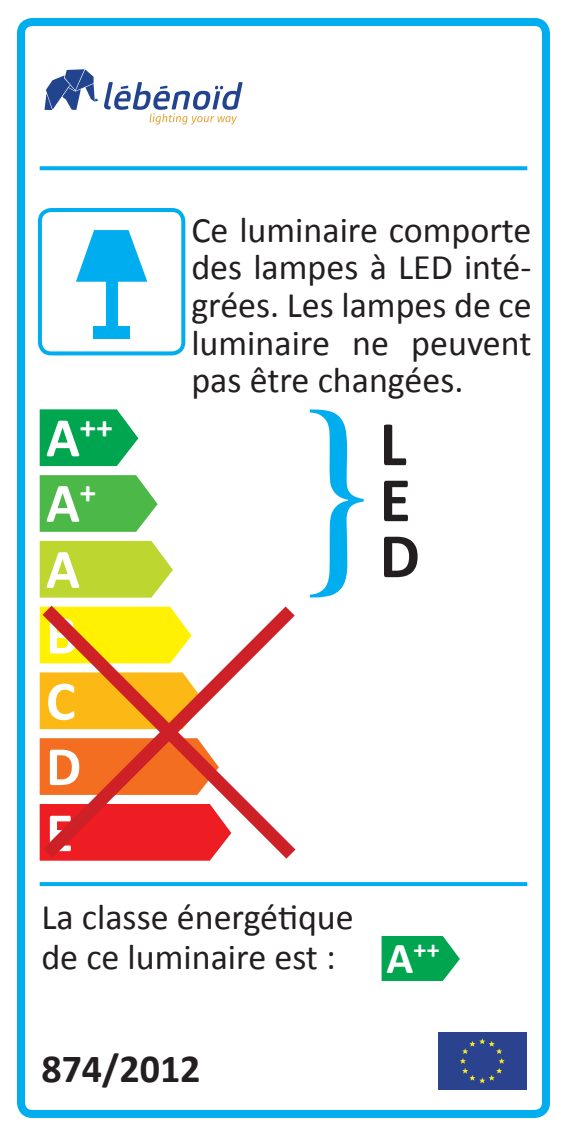
<style>
.page{position:relative;width:567px;height:1134px;background:#fff}
.page>*{position:absolute;margin:0;border:0;box-sizing:border-box;transform-origin:0 0}
.t1{font:700 64px "Calibri";color:#231f20}
.t2{font:700 56px "Calibri";color:#fff}
.t3{font:700 40px "Calibri";color:#231f20}
.t4{font:36px/37.6px "Calibri";color:#231f20;text-align:justify}
.t5{font:700 32.8px "Calibri";color:#fff}
.t6{font:700 26px "Calibri";color:#fff}
.s1{font-size:56px}
.s2{font-size:44.4px}
</style>
<div class="page">
<svg style="left:45px;top:69px;width:53px;height:41px"></svg>
<svg style="left:104px;top:82px;width:138px;height:43px"></svg>
<div style="left:17px;top:18px;width:533px;height:1100px;border:8px solid #00aeef;border-radius:11px"></div>
<svg style="left:40px;top:166px;width:487px;height:4px;background:#0fb3ef"></svg>
<svg style="left:40px;top:882px;width:487px;height:4px;background:#06afef"></svg>
<div style="left:38px;top:208px;width:147px;height:147px;border:4px solid #00aeef;border-radius:11px"></div>
<svg style="left:76px;top:230px;width:71px;height:52px"></svg>
<div style="left:106px;top:280px;width:11px;height:48px;background:#00aeef"></div>
<div style="left:93px;top:327px;width:37px;height:12px;background:#00aeef"></div>
<svg style="left:310px;top:409px;width:54px;height:189px"></svg>
<svg style="left:40px;top:541px;width:133px;height:51px;background:#c2d93f"></svg>
<svg style="left:40px;top:475px;width:118px;height:57px;background:#5dbf5a"></svg>
<svg style="left:40px;top:409px;width:98px;height:57px;background:#1caf62"></svg>
<div style="left:438px;top:1032px;width:89px;height:58px;background:#2b428f"></div>
<svg style="left:460px;top:1038px;width:45px;height:45px"></svg>
<svg style="left:39px;top:593px;width:257px;height:268px"></svg>
<svg style="left:382px;top:936px;width:78px;height:45px;background:#1caf62"></svg>
<p class="t5" style="left:46px;top:406px;width:68px"><span class="s1">A</span>++</p>
<p class="t2" style="left:46px;top:467px;width:52px">A<sup>+</sup></p>
<p class="t2" style="left:46px;top:533px;width:35px">A</p>
<p class="t2" style="left:46px;top:599px;width:33px">B</p>
<p class="t2" style="left:46px;top:665px;width:31px">C</p>
<p class="t2" style="left:46px;top:731px;width:37px">D</p>
<p class="t2" style="left:46px;top:797px;width:29px">E</p>
<p class="t4" style="left:191px;top:211px;width:342px">Ce luminaire comporte des lampes à LED inté&shy;grées. Les lampes de ce luminaire ne peuvent pas être changées.</p>
<p class="t1" style="left:380px;top:403px;width:29px">L</p>
<p class="t1" style="left:380px;top:459px;width:33px">E</p>
<p class="t1" style="left:380px;top:515px;width:42px">D</p>
<p class="t4" style="left:41px;top:898px;width:314px">La classe énergétique</p>
<p class="t4" style="left:41px;top:938px;width:296px">de ce luminaire est :</p>
<p class="t3" style="left:41px;top:1043px;width:161px">874/2012</p>
<p class="t6" style="left:387px;top:933px;width:55px"><span class="s2">A</span>++</p>
</div>
